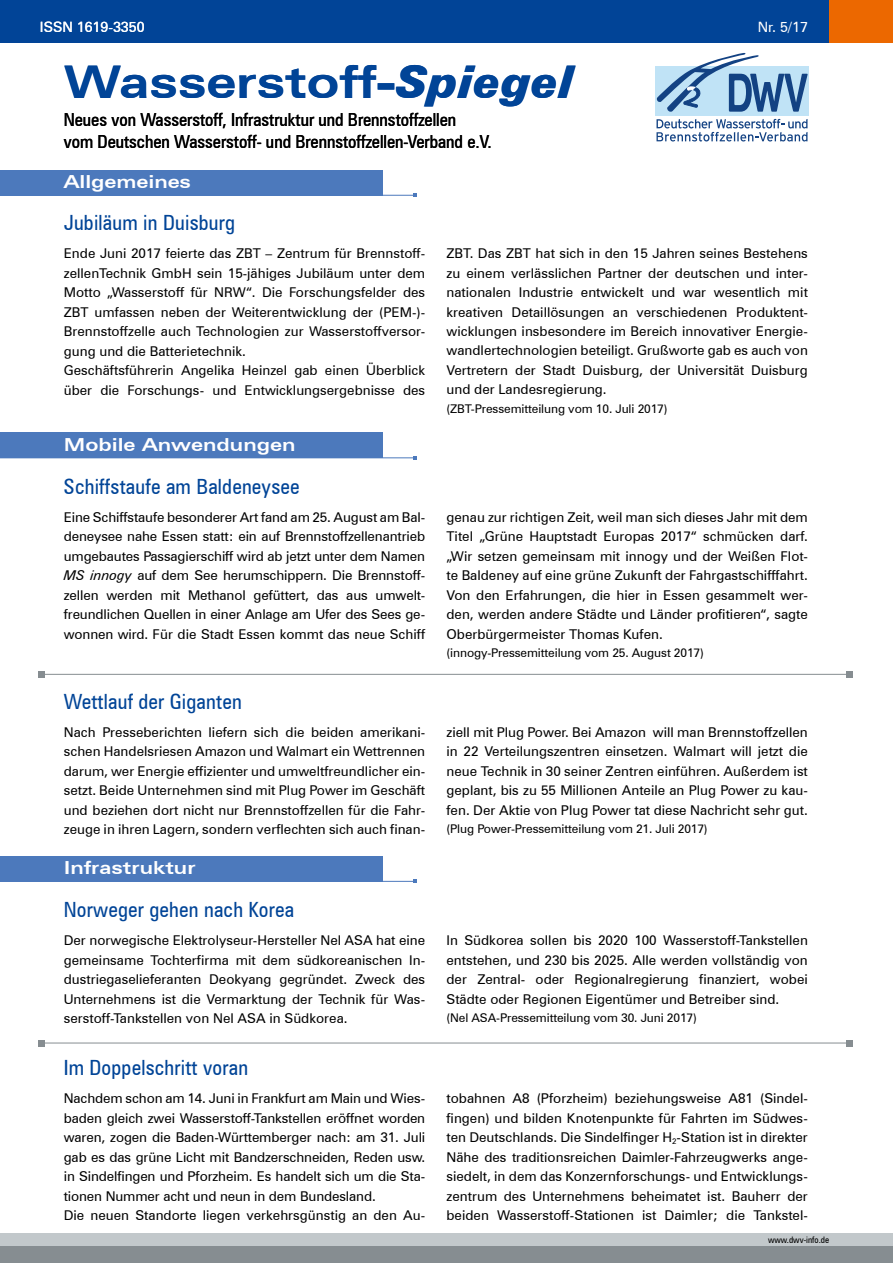
<style>
.page{position:relative;width:893px;height:1263px;background:#fff}
.page>*{position:absolute;margin:0;border:0;box-sizing:border-box;transform-origin:0 0}
.t1{font:700 expanded 45px "Zurich BT";color:#014497}
.t2{font:condensed 21px "Zurich BT";letter-spacing:.01em;color:#014497}
.t3{font:condensed 18px/21.6px "Zurich BT";color:#000}
.t4{font:700 expanded 18px "Zurich BT";color:#fff}
.t5{font:14.25px "Zurich BT";color:#fff}
.t6{font:13.5px/19.5px "Zurich BT";color:#000;text-align:justify}
.t7{font:12px "Zurich BT";letter-spacing:-.01em;color:#000}
.t8{font:condensed 9px "Zurich BT";color:#000}
.s1{font-weight:900;font-style:italic;font-stretch:normal}
.s2{font-style:italic}
</style>
<div class="page">
<div style="left:0;top:1246px;width:893px;height:17px;background:#868d91"></div>
<div style="left:0;top:1233px;width:893px;height:13px;background:#c2c8cb"></div>
<div style="left:0;top:0;width:829px;height:43px;background:#014497"></div>
<div style="left:829px;top:0;width:64px;height:43px;background:#ec6800"></div>
<div style="left:0;top:170px;width:383px;height:26px;background:#4c79bc"></div>
<hr style="left:0;top:195px;width:414px;height:1px;background:#4c79bc">
<div style="left:655px;top:66px;width:77px;height:50px;background:#c0e3f6"></div>
<div style="left:728px;top:66px;width:80px;height:50px;background:#c0e3f6"></div>
<svg style="left:656px;top:119px;width:151px;height:22px"></svg>
<svg style="left:656px;top:53px;width:152px;height:59px"></svg>
<div style="left:0;top:433px;width:383px;height:25px;background:#4c79bc"></div>
<hr style="left:0;top:457px;width:414px;height:1px;background:#4c79bc">
<div style="left:0;top:856px;width:383px;height:26px;background:#4c79bc"></div>
<hr style="left:0;top:881px;width:414px;height:1px;background:#4c79bc">
<hr style="left:41px;top:674px;width:808px;height:1px;background:#868d91">
<div style="left:38px;top:671px;width:7px;height:7px;background:#868d91"></div>
<div style="left:846px;top:671px;width:7px;height:7px;background:#868d91"></div>
<hr style="left:41px;top:1043px;width:808px;height:1px;background:#868d91">
<div style="left:38px;top:1040px;width:7px;height:6px;background:#868d91"></div>
<div style="left:846px;top:1040px;width:7px;height:6px;background:#868d91"></div>
<p class="t5" style="left:40px;top:18px;width:106px">ISSN 1619-3350</p>
<p class="t5" style="left:758px;top:18px;width:52px">Nr. 5/17</p>
<h1 class="t1" style="left:64px;top:55px;width:512px">Wasserstoff-<span class="s1">Spiegel</span></h1>
<h3 class="t3" style="left:64px;top:109px;width:430px">Neues von Wasserstoff, Infrastruktur und Brennstoffzellen<br>vom Deutschen Wasserstoff- und Brennstoffzellen-Verband e.V.</h3>
<h3 class="t4" style="left:64px;top:171px;width:129px">Allgemeines</h3>
<h2 class="t2" style="left:64px;top:210px;width:173px">Jubiläum in Duisburg</h2>
<p class="t6" style="left:64px;top:243px;width:363px;text-align:left">Ende Juni 2017 feierte das ZBT – Zentrum für Brennstoff&shy;zellenTechnik GmbH sein 15-jähiges Jubiläum unter dem Motto „Wasserstoff für NRW“. Die Forschungsfelder des ZBT umfassen neben der Weiterentwicklung der (PEM-)- Brennstoffzelle auch Technologien zur Wasserstoffversor&shy;gung und die Batterietechnik.<br>Geschäftsführerin Angelika Heinzel gab einen Überblick über die Forschungs- und Entwicklungsergebnisse des</p>
<p class="t6" style="left:446px;top:243px;width:363px">ZBT. Das ZBT hat sich in den 15 Jahren seines Bestehens zu einem verlässlichen Partner der deutschen und inter&shy;nationalen Industrie entwickelt und war wesentlich mit kreativen Detaillösungen an verschiedenen Produktent&shy;wicklungen insbesondere im Bereich innovativer Energie&shy;wandlertechnologien beteiligt. Grußworte gab es auch von Vertretern der Stadt Duisburg, der Universität Duisburg und der Landesregierung.</p>
<p class="t7" style="left:446px;top:401px;width:223px">(ZBT-Pressemitteilung vom 10. Juli 2017)</p>
<h3 class="t4" style="left:64px;top:434px;width:233px">Mobile Anwendungen</h3>
<h2 class="t2" style="left:64px;top:473px;width:237px">Schiffstaufe am Baldeneysee</h2>
<p class="t6" style="left:64px;top:507px;width:363px">Eine Schiffstaufe besonderer Art fand am 25. August am Bal&shy;deneysee nahe Essen statt: ein auf Brennstoffzellenantrieb umgebautes Passagierschiff wird ab jetzt unter dem Namen <span class="s2">MS innogy</span> auf dem See herumschippern. Die Brennstoff&shy;zellen werden mit Methanol gefüttert, das aus umwelt&shy;freundlichen Quellen in einer Anlage am Ufer des Sees ge&shy;wonnen wird. Für die Stadt Essen kommt das neue Schiff</p>
<p class="t6" style="left:446px;top:507px;width:363px">genau zur richtigen Zeit, weil man sich dieses Jahr mit dem Titel „Grüne Hauptstadt Europas 2017“ schmücken darf. „Wir setzen gemeinsam mit innogy und der Weißen Flot&shy;te Baldeney auf eine grüne Zukunft der Fahrgastschifffahrt.<br>Von den Erfahrungen, die hier in Essen gesammelt wer&shy;den, werden andere Städte und Länder profitieren“, sagte Oberbürgermeister Thomas Kufen.</p>
<p class="t7" style="left:446px;top:645px;width:259px">(innogy-Pressemitteilung vom 25. August 2017)</p>
<h2 class="t2" style="left:64px;top:689px;width:180px">Wettlauf der Giganten</h2>
<p class="t6" style="left:64px;top:722px;width:363px">Nach Presseberichten liefern sich die beiden amerikani&shy;schen Handelsriesen Amazon und Walmart ein Wettrennen darum, wer Energie effizienter und umweltfreundlicher ein&shy;setzt. Beide Unternehmen sind mit Plug Power im Geschäft und beziehen dort nicht nur Brennstoffzellen für die Fahr&shy;zeuge in ihren Lagern, sondern verflechten sich auch finan-</p>
<p class="t6" style="left:446px;top:722px;width:363px">ziell mit Plug Power. Bei Amazon will man Brennstoffzellen in 22 Verteilungszentren einsetzen. Walmart will jetzt die neue Technik in 30 seiner Zentren einführen. Außerdem ist geplant, bis zu 55 Millionen Anteile an Plug Power zu kau&shy;fen. Der Aktie von Plug Power tat diese Nachricht sehr gut.</p>
<p class="t7" style="left:446px;top:821px;width:263px">(Plug Power-Pressemitteilung vom 21. Juli 2017)</p>
<h3 class="t4" style="left:64px;top:857px;width:133px">Infrastruktur</h3>
<h2 class="t2" style="left:64px;top:897px;width:232px">Norweger gehen nach Korea</h2>
<p class="t6" style="left:64px;top:930px;width:363px">Der norwegische Elektrolyseur-Hersteller Nel ASA hat eine gemeinsame Tochterfirma mit dem südkoreanischen In&shy;dustriegaselieferanten Deokyang gegründet. Zweck des Unternehmens ist die Vermarktung der Technik für Was&shy;serstoff-Tankstellen von Nel ASA in Südkorea.</p>
<p class="t6" style="left:446px;top:930px;width:363px">In Südkorea sollen bis 2020 100 Wasserstoff-Tankstellen entstehen, und 230 bis 2025. Alle werden vollständig von der Zentral- oder Regionalregierung finanziert, wobei Städte oder Regionen Eigentümer und Betreiber sind.</p>
<p class="t7" style="left:446px;top:1010px;width:252px">(Nel ASA-Pressemitteilung vom 30. Juni 2017)</p>
<h2 class="t2" style="left:64px;top:1055px;width:186px">Im Doppelschritt voran</h2>
<p class="t6" style="left:64px;top:1089px;width:363px;text-align:left">Nachdem schon am 14. Juni in Frankfurt am Main und Wies&shy;baden gleich zwei Wasserstoff-Tankstellen eröffnet worden waren, zogen die Baden-Württemberger nach: am 31. Juli gab es das grüne Licht mit Bandzerschneiden, Reden usw. in Sindelfingen und Pforzheim. Es handelt sich um die Sta&shy;tionen Nummer acht und neun in dem Bundesland.<br>Die neuen Standorte liegen verkehrsgünstig an den Au-</p>
<p class="t6" style="left:446px;top:1089px;width:363px">tobahnen A8 (Pforzheim) beziehungsweise A81 (Sindel&shy;fingen) und bilden Knotenpunkte für Fahrten im Südwes&shy;ten Deutschlands. Die Sindelfinger H<sub>2</sub>-Station ist in direkter Nähe des traditionsreichen Daimler-Fahrzeugwerks ange&shy;siedelt, in dem das Konzernforschungs- und Entwicklungs&shy;zentrum des Unternehmens beheimatet ist. Bauherr der beiden Wasserstoff-Stationen ist Daimler; die Tankstel-</p>
<p class="t8" style="left:768px;top:1234px;width:63px">www.dwv-info.de</p>
</div>
